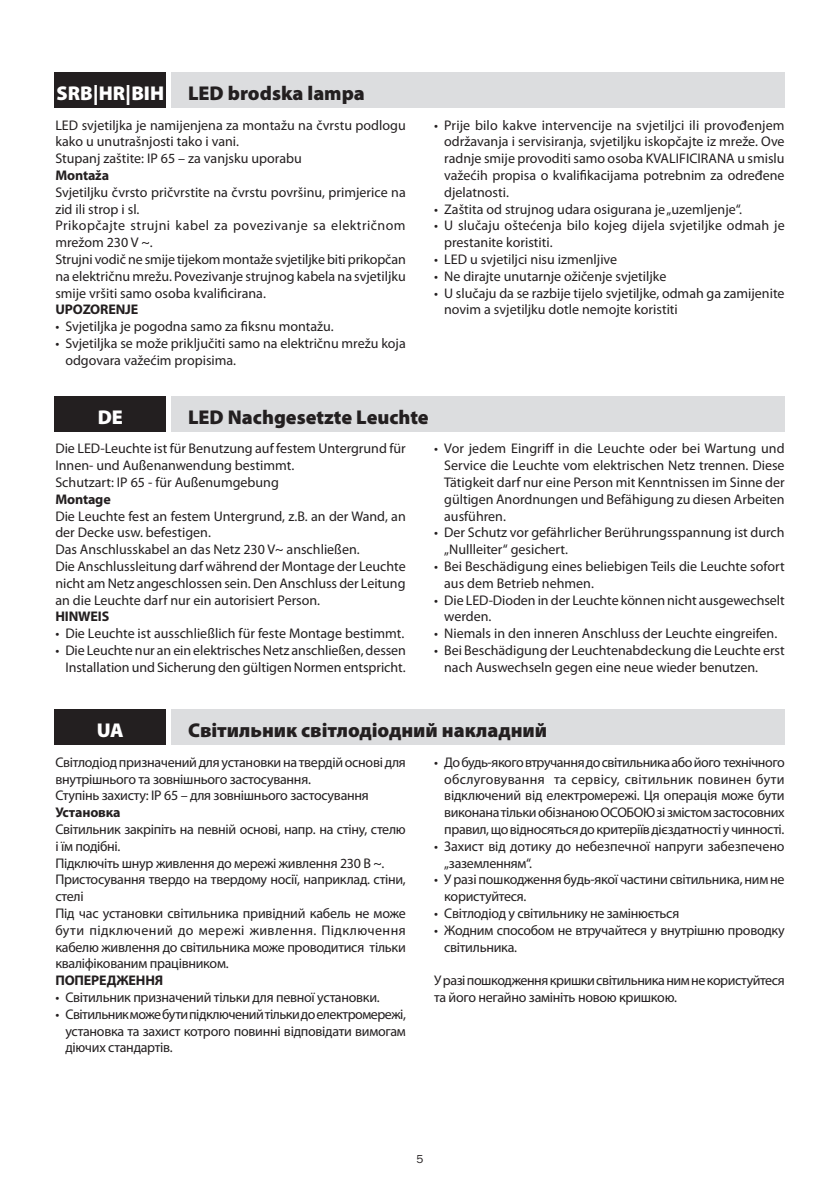
<style>
.page{position:relative;width:840px;height:1191px;background:#fff}
.page>*{position:absolute;margin:0;border:0;box-sizing:border-box;transform-origin:0 0}
.t1{font:900 20px "Myriad Pro";color:#231f20}
.t2{font:900 20px "Myriad Pro";color:#fff}
.t3{font:14px/16.8px "Myriad Pro";color:#231f20}
.t4{font:14px/16.8px "Myriad Pro";letter-spacing:-.02em;color:#231f20}
.t5{font:14px/16.8px "Myriad Pro";letter-spacing:-.03em;color:#231f20}
.t6{font:700 14px "Myriad Pro";letter-spacing:-.01em;color:#231f20}
.t7{font:12px "Franklin Got Itc TEE";color:#231f20}
.s1{color:#fff}
</style>
<div class="page">
<div style="left:55px;top:72px;width:111px;height:36px;background:#231f20"></div>
<div style="left:171px;top:72px;width:613px;height:36px;background:#dcdddf"></div>
<div style="left:55px;top:396px;width:111px;height:36px;background:#231f20"></div>
<div style="left:171px;top:396px;width:613px;height:36px;background:#dcdddf"></div>
<div style="left:55px;top:709px;width:111px;height:36px;background:#231f20"></div>
<div style="left:171px;top:709px;width:613px;height:36px;background:#dcdddf"></div>
<h1 class="t1" style="left:57px;top:80px;width:310px"><span class="s1">SRB|HR|BIH</span> LED brodska lampa</h1>
<p class="t3" style="left:55px;top:116px;width:352px">LED svjetiljka je namijenjena za montažu na čvrstu podlogu kako u unutrašnjosti tako i vani.<br>Stupanj zaštite: IP 65 – za vanjsku uporabu</p>
<p class="t6" style="left:55px;top:166px;width:55px">Montaža</p>
<p class="t3" style="left:55px;top:183px;width:352px">Svjetiljku čvrsto pričvrstite na čvrstu površinu, primjerice na zid ili strop i sl.<br>Prikopčajte strujni kabel za povezivanje sa električnom mrežom 230 V ~.<br>Strujni vodič ne smije tijekom montaže svjetiljke biti prikopčan na električnu mrežu. Povezivanje strujnog kabela na svjetiljku smije vršiti samo osoba kvalificirana.</p>
<p class="t6" style="left:55px;top:301px;width:84px">UPOZORENJE</p>
<p class="t3" style="left:55px;top:318px;width:280px">• Svjetiljka je pogodna samo za fiksnu montažu.</p>
<p class="t3" style="left:65px;top:335px;width:342px;text-indent:-10px">• Svjetiljka se može priključiti samo na električnu mrežu koja odgovara važećim propisima.</p>
<p class="t3" style="left:444px;top:116px;width:342px;text-align:justify;text-indent:-10px">• Prije bilo kakve intervencije na svjetiljci ili provođenjem održavanja i servisiranja, svjetiljku iskopčajte iz mreže. Ove radnje smije provoditi samo osoba KVALIFICIRANA u smislu važećih propisa o kvalifikacijama potrebnim za određene djelatnosti.</p>
<p class="t3" style="left:434px;top:200px;width:309px">• Zaštita od strujnog udara osigurana je „uzemljenje“.</p>
<p class="t3" style="left:444px;top:217px;width:342px;text-indent:-10px">• U slučaju oštećenja bilo kojeg dijela svjetiljke odmah je prestanite koristiti.</p>
<p class="t3" style="left:434px;top:251px;width:184px">• LED u svjetiljci nisu izmenljive</p>
<p class="t3" style="left:434px;top:267px;width:234px">• Ne dirajte unutarnje ožičenje svjetiljke</p>
<p class="t3" style="left:444px;top:284px;width:342px;text-indent:-10px">• U slučaju da se razbije tijelo svjetiljke, odmah ga zamijenite novim a svjetiljku dotle nemojte koristiti</p>
<h1 class="t2" style="left:98px;top:403px;width:27px">DE</h1>
<h1 class="t1" style="left:188px;top:403px;width:242px">LED Nachgesetzte Leuchte</h1>
<p class="t3" style="left:55px;top:440px;width:352px">Die LED-Leuchte ist für Benutzung auf festem Untergrund für<br>Innen- und Außenanwendung bestimmt.<br>Schutzart: IP 65 - für Außenumgebung</p>
<p class="t6" style="left:55px;top:490px;width:57px">Montage</p>
<p class="t3" style="left:55px;top:507px;width:352px">Die Leuchte fest an festem Untergrund, z.B. an der Wand, an der Decke usw. befestigen.<br>Das Anschlusskabel an das Netz 230 V~ anschließen.<br>Die Anschlussleitung darf während der Montage der Leuchte nicht am Netz angeschlossen sein. Den Anschluss der Leitung an die Leuchte darf nur ein autorisiert Person.</p>
<p class="t6" style="left:55px;top:607px;width:55px">HINWEIS</p>
<p class="t3" style="left:55px;top:625px;width:350px">• Die Leuchte ist ausschließlich für feste Montage bestimmt.</p>
<p class="t3" style="left:55px;top:641px;width:352px;text-align:right">• Die Leuchte nur an ein elektrisches Netz anschließen, dessen<br>Installation und Sicherung den gültigen Normen entspricht.</p>
<p class="t3" style="left:444px;top:440px;width:342px;text-align:justify;text-indent:-10px">• Vor jedem Eingriff in die Leuchte oder bei Wartung und Service die Leuchte vom elektrischen Netz trennen. Diese Tätigkeit darf nur eine Person mit Kenntnissen im Sinne der gültigen Anordnungen und Befähigung zu diesen Arbeiten ausführen.</p>
<p class="t3" style="left:444px;top:524px;width:342px;text-indent:-10px">• Der Schutz vor gefährlicher Berührungsspannung ist durch „Nullleiter“ gesichert.</p>
<p class="t3" style="left:444px;top:557px;width:342px;text-indent:-10px">• Bei Beschädigung eines beliebigen Teils die Leuchte sofort aus dem Betrieb nehmen.</p>
<p class="t3" style="left:444px;top:591px;width:342px;text-indent:-10px">• Die LED-Dioden in der Leuchte können nicht ausgewechselt werden.</p>
<p class="t3" style="left:434px;top:625px;width:344px">• Niemals in den inneren Anschluss der Leuchte eingreifen.</p>
<p class="t3" style="left:444px;top:641px;width:342px;text-indent:-10px">• Bei Beschädigung der Leuchtenabdeckung die Leuchte erst nach Auswechseln gegen eine neue wieder benutzen.</p>
<h1 class="t2" style="left:97px;top:717px;width:28px">UA</h1>
<h1 class="t1" style="left:188px;top:717px;width:360px">Світильник світлодіодний накладний</h1>
<p class="t4" style="left:55px;top:753px;width:352px">Світлодіод призначений для установки на твердій основі для внутрішнього та зовнішнього застосування.<br>Ступінь захисту: IP 65 – для зовнішнього застосування</p>
<p class="t6" style="left:55px;top:803px;width:67px">Установка</p>
<p class="t4" style="left:55px;top:820px;width:352px">Світильник закріпіть на певній основі, напр. на стіну, стелю і їм подібні.<br>Підключіть шнур живлення до мережі живлення 230 В ~.<br>Пристосування твердо на твердому носії, наприклад. стіни, стелі<br>Під час установки світильника привідний кабель не може бути підключений до мережі живлення. Підключення кабелю живлення до світильника може проводитися тільки кваліфікованим працівником.</p>
<p class="t6" style="left:55px;top:971px;width:109px">ПОПЕРЕДЖЕННЯ</p>
<p class="t4" style="left:55px;top:988px;width:326px">• Світильник призначений тільки для певної установки.</p>
<p class="t3" style="left:65px;top:1005px;width:342px;text-align:justify;text-indent:-10px">• Світильник може бути підключений тільки до електромережі, установка та захист котрого повинні відповідати вимогам діючих стандартів.</p>
<p class="t3" style="left:444px;top:753px;width:342px;text-align:justify;text-indent:-10px">• До будь-якого втручання до світильника або його технічного обслуговування та сервісу, світильник повинен бути відключений від електромережі. Ця операція може бути виконана тільки обізнаною ОСОБОЮ зі змістом застосовних правил, що відносяться до критеріїв дієздатності у чинності.</p>
<p class="t3" style="left:444px;top:837px;width:342px;text-indent:-10px">• Захист від дотику до небезпечної напруги забезпечено „заземленням“.</p>
<p class="t4" style="left:444px;top:871px;width:342px;text-indent:-10px">• У разі пошкодження будь-якої частини світильника, ним не користуйтеся.</p>
<p class="t4" style="left:434px;top:904px;width:246px">• Світлодіод у світильнику не замінюється</p>
<p class="t4" style="left:444px;top:921px;width:342px;text-indent:-10px">• Жодним способом не втручайтеся у внутрішню проводку світильника.</p>
<p class="t5" style="left:434px;top:971px;width:352px">У разі пошкодження кришки світильника ним не користуйтеся та його негайно замініть новою кришкою.</p>
<p class="t7" style="left:416px;top:1152px;width:9px">5</p>
</div>
